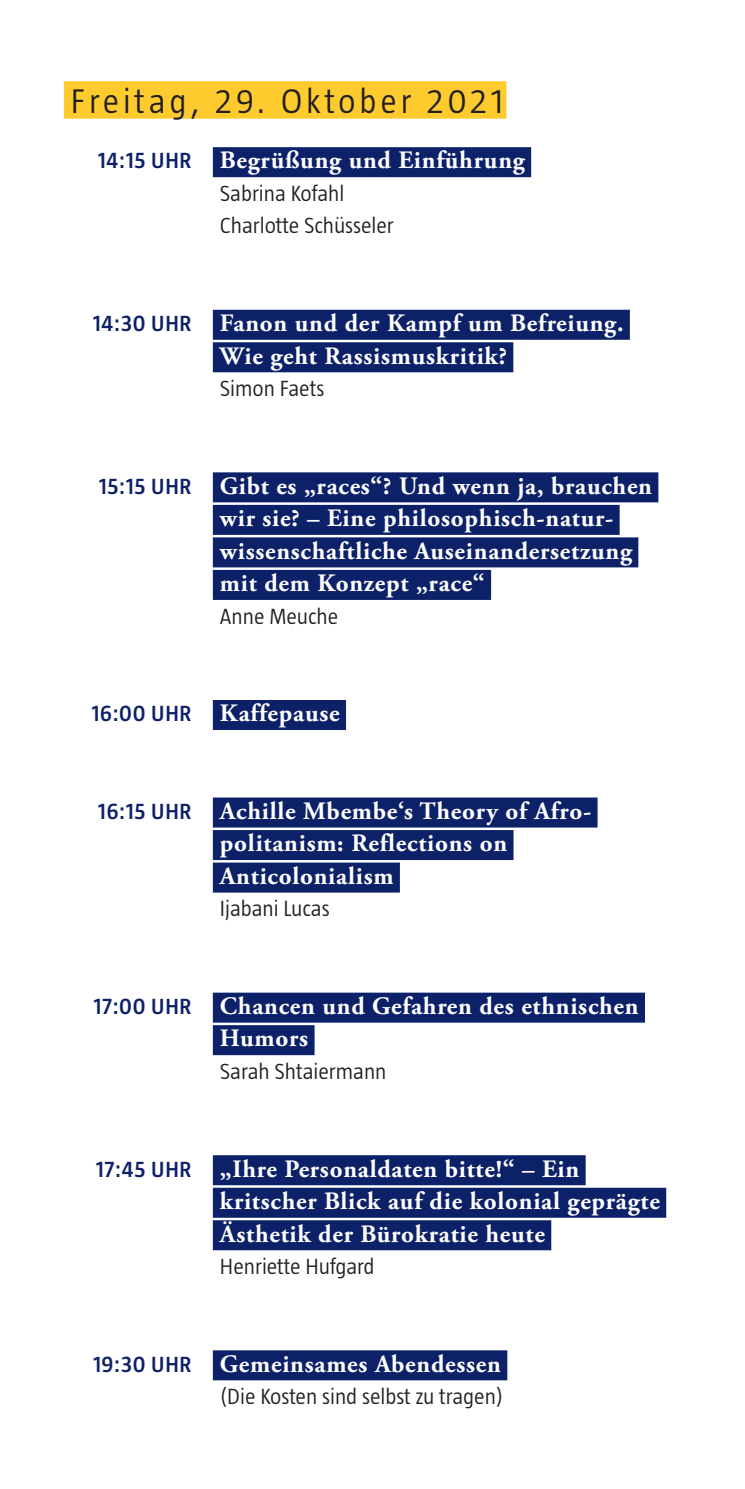
<style>
.page{position:relative;width:745px;height:1489px;background:#fff}
.page>*{position:absolute;margin:0;border:0;box-sizing:border-box;transform-origin:0 0}
.Reihentitel{font:300 35px "Taz";letter-spacing:.11em;color:#231f20}
.Veranstaltungstitel{font:700 25px "Adobe Garamond Pro";letter-spacing:.03em;color:#fff}
.Referenten{font:300 22.5px/32.5px "Taz";color:#231f20}
.Datum_Uhrzeit_Ort{font:600 22.5px "Taz";letter-spacing:.03em;color:#0d2169}
</style>
<div class="page">
<div style="left:64px;top:81px;width:442px;height:38px;background:#fecb2f"></div>
<div style="left:213px;top:147px;width:318px;height:30px;background:#0d2169"></div>
<div style="left:213px;top:310px;width:416px;height:30px;background:#0d2169"></div>
<div style="left:213px;top:342px;width:300px;height:30px;background:#0d2169"></div>
<div style="left:213px;top:472px;width:445px;height:30px;background:#0d2169"></div>
<div style="left:213px;top:505px;width:406px;height:30px;background:#0d2169"></div>
<div style="left:213px;top:537px;width:425px;height:30px;background:#0d2169"></div>
<div style="left:213px;top:570px;width:278px;height:30px;background:#0d2169"></div>
<div style="left:213px;top:700px;width:133px;height:30px;background:#0d2169"></div>
<div style="left:213px;top:797px;width:384px;height:30px;background:#0d2169"></div>
<div style="left:213px;top:830px;width:300px;height:30px;background:#0d2169"></div>
<div style="left:213px;top:862px;width:186px;height:30px;background:#0d2169"></div>
<div style="left:213px;top:992px;width:431px;height:30px;background:#0d2169"></div>
<div style="left:213px;top:1025px;width:101px;height:30px;background:#0d2169"></div>
<div style="left:213px;top:1155px;width:372px;height:30px;background:#0d2169"></div>
<div style="left:213px;top:1187px;width:452px;height:30px;background:#0d2169"></div>
<div style="left:213px;top:1220px;width:338px;height:30px;background:#0d2169"></div>
<div style="left:213px;top:1350px;width:294px;height:30px;background:#0d2169"></div>
<p class="Reihentitel" style="left:71px;top:82px;width:433px">Freitag, 29. Oktober 2021</p>
<p class="Veranstaltungstitel" style="left:220px;top:146px;width:306px">Begrüßung und Einführung</p>
<p class="Referenten" style="left:220px;top:177px;width:175px">Sabrina Kofahl<br>Charlotte Schüsseler</p>
<p class="Datum_Uhrzeit_Ort" style="left:98px;top:146px;width:95px">14:15 UHR</p>
<p class="Datum_Uhrzeit_Ort" style="left:93px;top:308px;width:100px">14:30 UHR</p>
<p class="Veranstaltungstitel" style="left:220px;top:308px;width:405px">Fanon und der Kampf um Befreiung.</p>
<p class="Veranstaltungstitel" style="left:220px;top:341px;width:288px">Wie geht Rassismuskritik?</p>
<p class="Referenten" style="left:220px;top:372px;width:106px">Simon Faets</p>
<p class="Datum_Uhrzeit_Ort" style="left:99px;top:471px;width:94px">15:15 UHR</p>
<p class="Veranstaltungstitel" style="left:220px;top:471px;width:433px">Gibt es „races“? Und wenn ja, brauchen</p>
<p class="Veranstaltungstitel" style="left:220px;top:503px;width:394px">wir sie? – Eine philosophisch-natur-</p>
<p class="Veranstaltungstitel" style="left:220px;top:536px;width:413px">wissenschaftliche Auseinandersetzung</p>
<p class="Veranstaltungstitel" style="left:220px;top:568px;width:266px">mit dem Konzept „race“</p>
<p class="Referenten" style="left:220px;top:599px;width:120px">Anne Meuche</p>
<p class="Datum_Uhrzeit_Ort" style="left:92px;top:698px;width:101px">16:00 UHR</p>
<p class="Veranstaltungstitel" style="left:220px;top:698px;width:121px">Kaffepause</p>
<p class="Datum_Uhrzeit_Ort" style="left:98px;top:796px;width:95px">16:15 UHR</p>
<p class="Veranstaltungstitel" style="left:220px;top:796px;width:372px">Achille Mbembe‘s Theory of Afro-</p>
<p class="Veranstaltungstitel" style="left:220px;top:828px;width:288px">politanism: Reflections on</p>
<p class="Veranstaltungstitel" style="left:220px;top:861px;width:175px">Anticolonialism</p>
<p class="Referenten" style="left:220px;top:892px;width:111px">Ijabani Lucas</p>
<p class="Datum_Uhrzeit_Ort" style="left:94px;top:991px;width:99px">17:00 UHR</p>
<p class="Veranstaltungstitel" style="left:220px;top:991px;width:420px">Chancen und Gefahren des ethnischen</p>
<p class="Veranstaltungstitel" style="left:220px;top:1023px;width:90px">Humors</p>
<p class="Referenten" style="left:220px;top:1054px;width:168px">Sarah Shtaiermann</p>
<p class="Datum_Uhrzeit_Ort" style="left:96px;top:1153px;width:97px">17:45 UHR</p>
<p class="Veranstaltungstitel" style="left:220px;top:1153px;width:360px">„Ihre Personaldaten bitte!“ – Ein</p>
<p class="Veranstaltungstitel" style="left:220px;top:1186px;width:441px">kritscher Blick auf die kolonial geprägte</p>
<p class="Veranstaltungstitel" style="left:220px;top:1218px;width:326px">Ästhetik der Bürokratie heute</p>
<p class="Referenten" style="left:220px;top:1249px;width:156px">Henriette Hufgard</p>
<p class="Datum_Uhrzeit_Ort" style="left:93px;top:1348px;width:100px">19:30 UHR</p>
<p class="Veranstaltungstitel" style="left:220px;top:1348px;width:282px">Gemeinsames Abendessen</p>
<p class="Referenten" style="left:220px;top:1379px;width:285px">(Die Kosten sind selbst zu tragen)</p>
</div>
